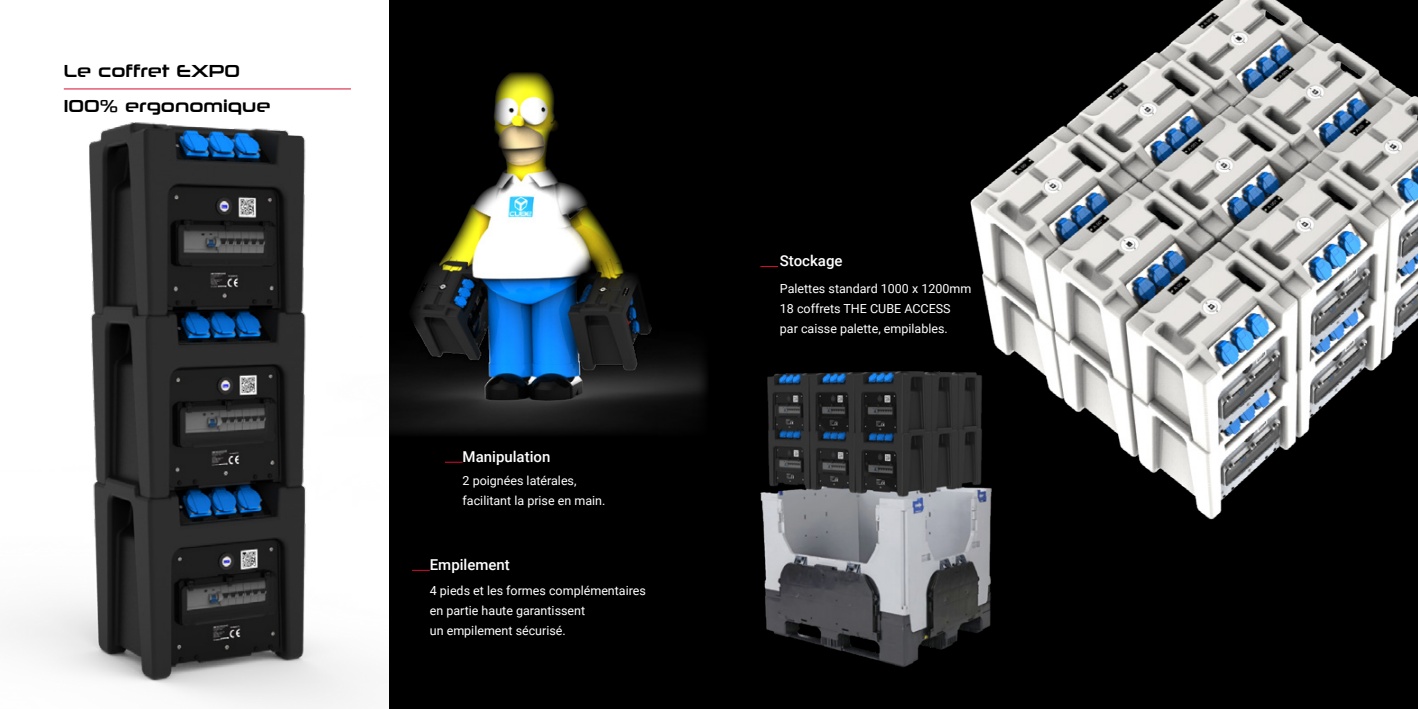
<style>
.page{position:relative;width:1418px;height:709px;background:#fff}
.page>*{position:absolute;margin:0;border:0;box-sizing:border-box;transform-origin:0 0}
.t1{font:17.5px/35px "Neuropolitical Rg";color:#000}
.t2{font:500 15px "Roboto";color:#fff}
.t3{font:12.5px/20px "Roboto";color:#fff}
</style>
<div class="page">
<img style="left:6px;top:122px;width:384px;height:587px">
<div style="left:390px;top:0;width:1027px;height:709px;background:#000"></div>
<img style="left:970px;top:0;width:447px;height:520px">
<img style="left:321px;top:73px;width:386px;height:364px">
<img style="left:760px;top:287px;width:273px;height:381px">
<hr style="left:64px;top:89px;width:287px;height:1px;background:#d80d30">
<svg style="left:760px;top:266px;width:18px;height:1px"></svg>
<svg style="left:445px;top:462px;width:17px;height:1px"></svg>
<svg style="left:412px;top:570px;width:18px;height:1px"></svg>
<h1 class="t1" style="left:64px;top:53px;width:208px">Le coffret EXPO<br>100% ergonomique</h1>
<p class="t2" style="left:462px;top:446px;width:89px">Manipulation</p>
<p class="t3" style="left:462px;top:470px;width:144px">2 poignées latérales, facilitant la prise en main.</p>
<p class="t2" style="left:430px;top:554px;width:82px">Empilement</p>
<p class="t3" style="left:430px;top:580px;width:218px">4 pieds et les formes complémentaires en partie haute garantissent<br>un empilement sécurisé.</p>
<p class="t2" style="left:780px;top:250px;width:64px">Stockage</p>
<p class="t3" style="left:780px;top:278px;width:193px">Palettes standard 1000 x 1200mm<br>18 coffrets THE CUBE ACCESS par caisse palette, empilables.</p>
</div>
